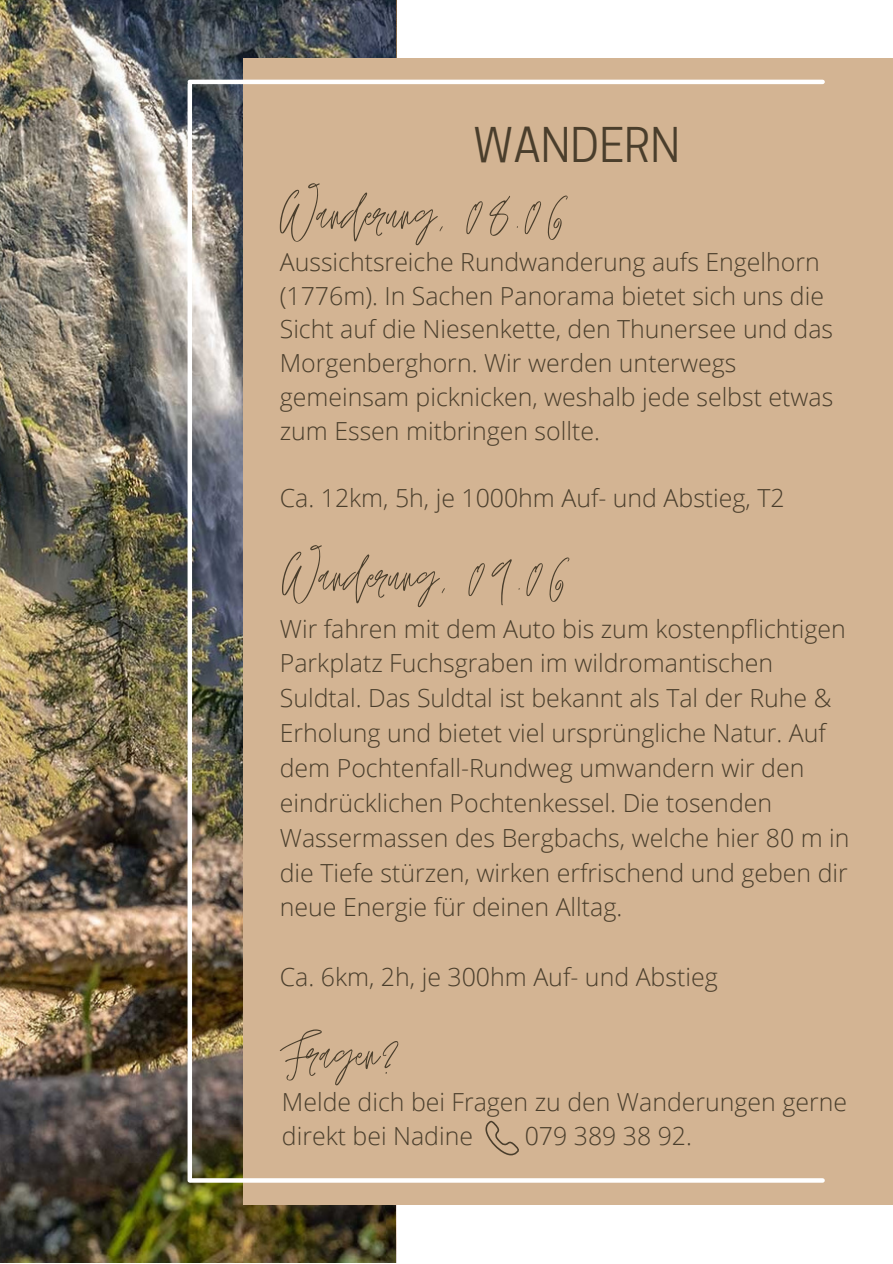
<style>
.page{position:relative;width:893px;height:1264px;background:#fff}
.page>*{position:absolute;margin:0;border:0;box-sizing:border-box;transform-origin:0 0}
.t1{font:67.5px "Jonathan";color:#4a3e2c}
.t2{font:45px "Cooper Hewitt";color:#4a3e2c}
.t3{font:300 24.9px/34.8px "Open Sans";color:#4a3e2c}
</style>
<div class="page">
<img style="left:0;top:0;width:396px;height:1262px">
<div style="left:243px;top:58px;width:649px;height:1146px;background:#d3b493"></div>
<hr style="left:190px;top:80px;width:632px;height:4px;background:#fff">
<svg style="left:191px;top:1178px;width:631px;height:4px;background:#fbfaf8"></svg>
<div style="left:187px;top:84px;width:5px;height:1096px;background:#fff"></div>
<svg style="left:485px;top:1120px;width:34px;height:35px"></svg>
<p class="t2" style="left:473px;top:129px;width:208px">WANDERN</p>
<p class="t1" style="left:280px;top:177px;width:293px">Wanderung, 08.06</p>
<p class="t3" style="left:280px;top:244px;width:555px;line-height:33.8px">Aussichtsreiche Rundwanderung aufs Engelhorn (1776m). In Sachen Panorama bietet sich uns die Sicht auf die Niesenkette, den Thunersee und das Morgenberghorn. Wir werden unterwegs gemeinsam picknicken, weshalb jede selbst etwas zum Essen mitbringen sollte.</p>
<p class="t3" style="left:280px;top:480px;width:506px">Ca. 12km, 5h, je 1000hm Auf- und Abstieg, T2</p>
<p class="t1" style="left:282px;top:539px;width:292px">Wanderung, 09.06</p>
<p class="t3" style="left:280px;top:610px;width:571px">Wir fahren mit dem Auto bis zum kostenpflichtigen Parkplatz Fuchsgraben im wildromantischen Suldtal. Das Suldtal ist bekannt als Tal der Ruhe &amp; Erholung und bietet viel ursprüngliche Natur. Auf dem Pochtenfall-Rundweg umwandern wir den eindrücklichen Pochtenkessel. Die tosenden Wassermassen des Bergbachs, welche hier 80 m in die Tiefe stürzen, wirken erfrischend und geben dir neue Energie für deinen Alltag.</p>
<p class="t3" style="left:280px;top:959px;width:439px">Ca. 6km, 2h, je 300hm Auf- und Abstieg</p>
<p class="t1" style="left:280px;top:1017px;width:123px">Fragen?</p>
<p class="t3" style="left:282px;top:1084px;width:566px;line-height:33.8px">Melde dich bei Fragen zu den Wanderungen gerne direkt bei Nadine</p>
<p class="t3" style="left:524px;top:1117px;width:169px">079 389 38 92.</p>
</div>
